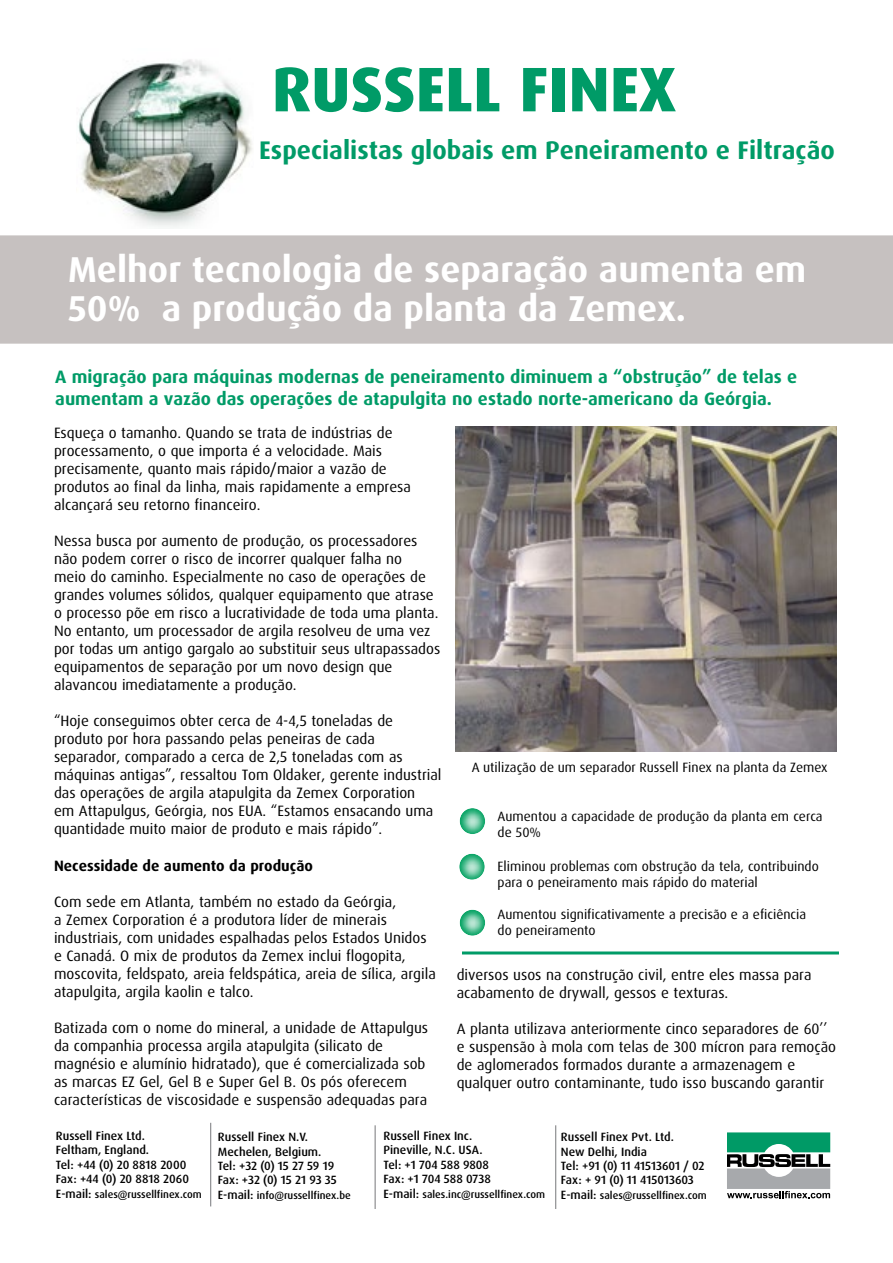
<style>
.page{position:relative;width:893px;height:1263px;background:#fff}
.page>*{position:absolute;margin:0;border:0;box-sizing:border-box;transform-origin:0 0}
.t1{font:800 63px "Dax OT";color:#009b67}
.t2{font:700 36px/39px "Dax OT";color:#fff}
.t3{font:700 25.5px "Dax OT";color:#009b67}
.t4{font:700 18px/21.6px "Dax OT";color:#009b67}
.t5{font:15px/18px "Dax OT";color:#000}
.t6{font:700 15px "Dax OT";color:#000}
.t7{font:13.5px/16.2px "Dax OT";color:#000}
.t8{font:500 12px/14.4px "Dax OT";color:#000}
.t9{font:500 10.5px "Dax OT";color:#000}
.s1{font-size:12px}
</style>
<div class="page">
<div style="left:0;top:235px;width:893px;height:109px;background:#c6c1c0"></div>
<div style="left:458px;top:908px;width:29px;height:28px;background:#fff;opacity:.75"></div>
<div style="left:457px;top:852px;width:30px;height:28px;background:#fff;opacity:.75"></div>
<div style="left:458px;top:806px;width:29px;height:28px;background:#fff;opacity:.75"></div>
<hr style="left:462px;top:951px;width:377px;height:3px;background:#009b67">
<img style="left:78px;top:59px;width:175px;height:168px">
<img style="left:455px;top:427px;width:382px;height:325px">
<hr style="left:555px;top:1125px;width:1px;height:84px;background:#77787b">
<hr style="left:375px;top:1125px;width:1px;height:84px;background:#77787b">
<hr style="left:210px;top:1123px;width:1px;height:83px;background:#77787b">
<svg style="left:727px;top:1132px;width:103px;height:66px"></svg>
<h1 class="t1" style="left:272px;top:49px;width:405px">RUSSELL FINEX</h1>
<h3 class="t3" style="left:259px;top:133px;width:577px">Especialistas globais em Peneiramento e Filtração</h3>
<h2 class="t2" style="left:68px;top:250px;width:739px">Melhor tecnologia de separação aumenta em<br>50% a produção da planta da Zemex.</h2>
<p class="t4" style="left:55px;top:366px;width:743px">A migração para máquinas modernas de peneiramento diminuem a “obstrução” de telas e aumentam a vazão das operações de atapulgita no estado norte-americano da Geórgia.</p>
<p class="t5" style="left:54px;top:424px;width:358px">Esqueça o tamanho. Quando se trata de indústrias de processamento, o que importa é a velocidade. Mais precisamente, quanto mais rápido/maior a vazão de produtos ao final da linha, mais rapidamente a empresa alcançará seu retorno financeiro.</p>
<p class="t5" style="left:54px;top:532px;width:388px">Nessa busca por aumento de produção, os processadores não podem correr o risco de incorrer qualquer falha no<br>meio do caminho. Especialmente no caso de operações de grandes volumes sólidos, qualquer equipamento que atrase o processo põe em risco a lucratividade de toda uma planta.<br>No entanto, um processador de argila resolveu de uma vez por todas um antigo gargalo ao substituir seus ultrapassados equipamentos de separação por um novo design que alavancou imediatamente a produção.</p>
<p class="t5" style="left:54px;top:712px;width:389px">“Hoje conseguimos obter cerca de 4-4,5 toneladas de produto por hora passando pelas peneiras de cada separador, comparado a cerca de 2,5 toneladas com as máquinas antigas”, ressaltou Tom Oldaker, gerente industrial das operações de argila atapulgita da Zemex Corporation<br>em Attapulgus, Geórgia, nos EUA. “Estamos ensacando uma quantidade muito maior de produto e mais rápido”.</p>
<p class="t6" style="left:54px;top:856px;width:260px">Necessidade de aumento da produção</p>
<p class="t5" style="left:54px;top:892px;width:383px">Com sede em Atlanta, também no estado da Geórgia,<br>a Zemex Corporation é a produtora líder de minerais industriais, com unidades espalhadas pelos Estados Unidos e Canadá. O mix de produtos da Zemex inclui flogopita, moscovita, feldspato, areia feldspática, areia de sílica, argila atapulgita, argila kaolin e talco.</p>
<p class="t5" style="left:54px;top:1018px;width:376px">Batizada com o nome do mineral, a unidade de Attapulgus da companhia processa argila atapulgita (silicato de magnésio e alumínio hidratado), que é comercializada sob as marcas EZ Gel, Gel B e Super Gel B. Os pós oferecem características de viscosidade e suspensão adequadas para</p>
<p class="t7" style="left:472px;top:759px;width:357px">A utilização de um separador Russell Finex na planta da Zemex</p>
<p class="t7" style="left:498px;top:808px;width:327px">Aumentou a capacidade de produção da planta em cerca de 50%</p>
<p class="t7" style="left:498px;top:858px;width:323px">Eliminou problemas com obstrução da tela, contribuindo para o peneiramento mais rápido do material</p>
<p class="t7" style="left:498px;top:906px;width:310px">Aumentou significativamente a precisão e a eficiência do peneiramento</p>
<p class="t5" style="left:457px;top:966px;width:356px">diversos usos na construção civil, entre eles massa para acabamento de drywall, gessos e texturas.</p>
<p class="t5" style="left:457px;top:1020px;width:381px">A planta utilizava anteriormente cinco separadores de 60’’ e suspensão à mola com telas de 300 mícron para remoção de aglomerados formados durante a armazenagem e qualquer outro contaminante, tudo isso buscando garantir</p>
<p class="t8" style="left:56px;top:1129px;width:135px">Russell Finex Ltd.<br>Feltham, England.<br>Tel: +44 (0) 20 8818 2000<br>Fax: +44 (0) 20 8818 2060</p>
<p class="t9" style="left:56px;top:1187px;width:147px"><span class="s1">E-mail:</span> sales@russellfinex.com</p>
<p class="t8" style="left:218px;top:1130px;width:120px">Russell Finex N.V.<br>Mechelen, Belgium.<br>Tel: +32 (0) 15 27 59 19<br>Fax: +32 (0) 15 21 93 35</p>
<p class="t9" style="left:218px;top:1188px;width:134px"><span class="s1">E-mail:</span> info@russellfinex.be</p>
<p class="t8" style="left:384px;top:1129px;width:109px">Russell Finex Inc.<br>Pineville, N.C. USA.<br>Tel: +1 704 588 9808<br>Fax: +1 704 588 0738</p>
<p class="t9" style="left:384px;top:1187px;width:163px"><span class="s1">E-mail:</span> sales.inc@russellfinex.com</p>
<p class="t8" style="left:561px;top:1130px;width:145px">Russell Finex Pvt. Ltd.<br>New Delhi, India<br>Tel: +91 (0) 11 41513601 / 02<br>Fax: + 91 (0) 11 415013603</p>
<p class="t9" style="left:561px;top:1188px;width:147px"><span class="s1">E-mail:</span> sales@russellfinex.com</p>
</div>
